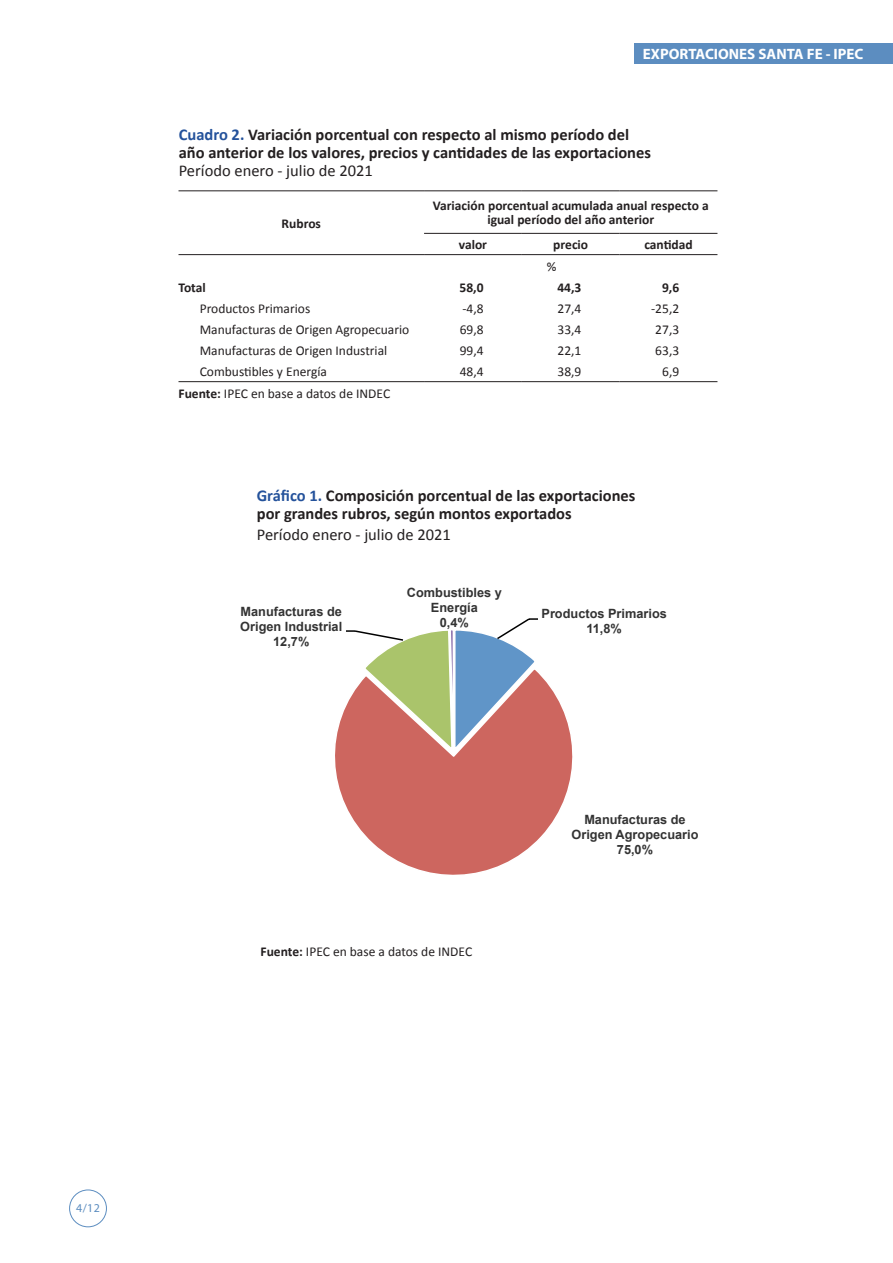
<style>
.page{position:relative;width:893px;height:1263px;background:#fff}
.page>*{position:absolute;margin:0;border:0;box-sizing:border-box;transform-origin:0 0}
.Cuadros{font:700 16.5px "Calibri";color:#231f20}
.Cuadros-2{font:16.5px "Calibri";color:#231f20}
.Texto{font:16.5px "Calibri";color:#231f20}
.t1{font:700 15px "Myriad Pro";color:#fff}
.Texto-2{font:13.5px "Calibri";color:#231f20}
.t2{font:700 13.5px/13.5px "Calibri";color:#231f20;text-align:center}
.t3{font:700 12.75px/15px "Arial";color:#333;text-align:center}
.t4{font:12px "Myriad Pro";color:#5c8dc0}
.s1{color:#24529b}
.s2{font-weight:700}
</style>
<div class="page">
<div style="left:69px;top:1189px;width:38px;height:38px;border:1px solid #5c8dc0;border-radius:50%"></div>
<div style="left:634px;top:43px;width:259px;height:21px;background:#5c8dc0"></div>
<hr style="left:178px;top:190px;width:246px;height:1px;background:#231f20">
<hr style="left:178px;top:254px;width:246px;height:1px;background:#231f20">
<hr style="left:424px;top:190px;width:98px;height:1px;background:#231f20">
<hr style="left:522px;top:190px;width:98px;height:1px;background:#231f20">
<hr style="left:620px;top:190px;width:97px;height:1px;background:#231f20">
<hr style="left:424px;top:233px;width:98px;height:1px;background:#231f20">
<hr style="left:522px;top:233px;width:98px;height:1px;background:#231f20">
<hr style="left:620px;top:233px;width:97px;height:1px;background:#231f20">
<hr style="left:424px;top:254px;width:98px;height:1px;background:#231f20">
<hr style="left:522px;top:254px;width:98px;height:1px;background:#231f20">
<hr style="left:620px;top:254px;width:97px;height:1px;background:#231f20">
<hr style="left:178px;top:381px;width:246px;height:1px;background:#231f20">
<hr style="left:424px;top:381px;width:98px;height:1px;background:#231f20">
<hr style="left:522px;top:381px;width:98px;height:1px;background:#231f20">
<hr style="left:620px;top:381px;width:97px;height:1px;background:#231f20">
<svg style="left:335px;top:618px;width:238px;height:257px"></svg>
<p class="t1" style="left:643px;top:44px;width:222px">EXPORTACIONES SANTA FE - IPEC</p>
<p class="Cuadros" style="left:179px;top:124px;width:452px"><span class="s1">Cuadro 2.</span> Variación porcentual con respecto al mismo período del</p>
<p class="Cuadros" style="left:179px;top:142px;width:474px">año anterior de los valores, precios y cantidades de las exportaciones</p>
<p class="Cuadros-2" style="left:179px;top:160px;width:196px">Período enero - julio de 2021</p>
<p class="t2" style="left:282px;top:217px;width:41px">Rubros</p>
<p class="t2" style="left:433px;top:199px;width:277px">Variación porcentual acumulada anual respecto a igual período del año anterior</p>
<p class="t2" style="left:459px;top:238px;width:30px">valor</p>
<p class="t2" style="left:553px;top:238px;width:36px">precio</p>
<p class="t2" style="left:644px;top:238px;width:50px">cantidad</p>
<p class="Texto-2" style="left:547px;top:257px;width:11px">%</p>
<p class="t2" style="left:178px;top:280px;width:29px">Total</p>
<p class="t2" style="left:460px;top:280px;width:26px">58,0</p>
<p class="t2" style="left:557px;top:280px;width:26px">44,3</p>
<p class="t2" style="left:662px;top:280px;width:19px">9,6</p>
<p class="Texto-2" style="left:200px;top:300px;width:112px">Productos Primarios</p>
<p class="Texto-2" style="left:462px;top:300px;width:23px">-4,8</p>
<p class="Texto-2" style="left:557px;top:300px;width:25px">27,4</p>
<p class="Texto-2" style="left:651px;top:300px;width:30px">-25,2</p>
<p class="Texto-2" style="left:200px;top:321px;width:211px">Manufacturas de Origen Agropecuario</p>
<p class="Texto-2" style="left:460px;top:321px;width:25px">69,8</p>
<p class="Texto-2" style="left:557px;top:321px;width:25px">33,4</p>
<p class="Texto-2" style="left:655px;top:321px;width:25px">27,3</p>
<p class="Texto-2" style="left:200px;top:342px;width:189px">Manufacturas de Origen Industrial</p>
<p class="Texto-2" style="left:460px;top:342px;width:25px">99,4</p>
<p class="Texto-2" style="left:557px;top:342px;width:25px">22,1</p>
<p class="Texto-2" style="left:655px;top:342px;width:25px">63,3</p>
<p class="Texto-2" style="left:200px;top:363px;width:129px">Combustibles y Energía</p>
<p class="Texto-2" style="left:460px;top:363px;width:25px">48,4</p>
<p class="Texto-2" style="left:557px;top:363px;width:25px">38,9</p>
<p class="Texto-2" style="left:662px;top:363px;width:19px">6,9</p>
<p class="Texto-2" style="left:178px;top:384px;width:213px"><span class="s2">Fuente:</span> IPEC en base a datos de INDEC</p>
<p class="Cuadros" style="left:257px;top:485px;width:380px"><span class="s1">Gráfico 1.</span> Composición porcentual de las exportaciones</p>
<p class="Cuadros" style="left:257px;top:503px;width:316px">por grandes rubros, según montos exportados</p>
<p class="Texto" style="left:257px;top:524px;width:196px">Período enero - julio de 2021</p>
<p class="t3" style="left:240px;top:604px;width:104px">Manufacturas de<br>Origen Industrial<br>12,7%</p>
<p class="t3" style="left:407px;top:585px;width:96px">Combustibles y<br>Energía<br>0,4%</p>
<p class="t3" style="left:541px;top:607px;width:127px">Productos Primarios<br>11,8%</p>
<p class="Texto-2" style="left:261px;top:943px;width:213px"><span class="s2">Fuente:</span> IPEC en base a datos de INDEC</p>
<p class="t3" style="left:571px;top:812px;width:129px">Manufacturas de<br>Origen Agropecuario<br>75,0%</p>
<p class="t4" style="left:76px;top:1201px;width:25px">4/12</p>
</div>
